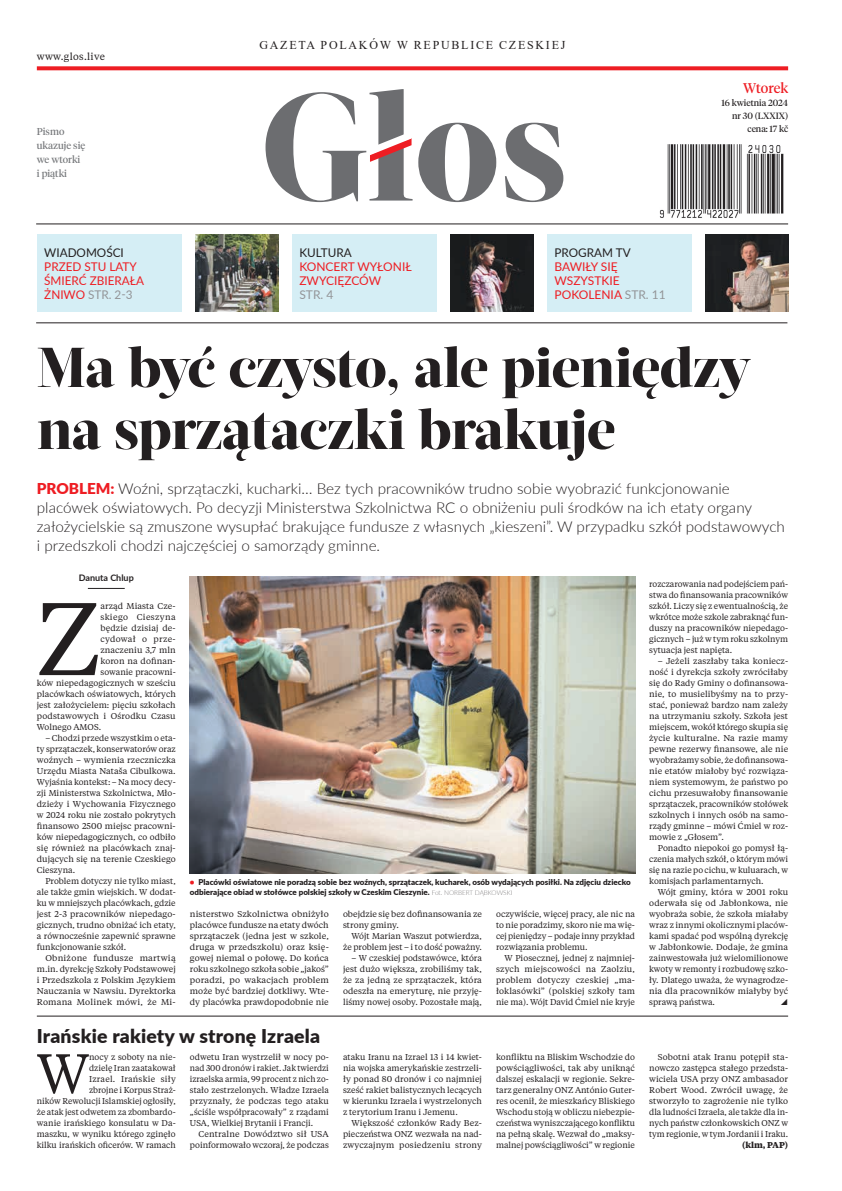
<style>
.page{position:relative;width:842px;height:1191px;background:#fff}
.page>*{position:absolute;margin:0;border:0;box-sizing:border-box;transform-origin:0 0}
.t1{font:102.5px "Tiempos Text";color:#231f20}
.t2{font:800 56px/62px "Acta Display";letter-spacing:-.01em;color:#231f20}
.t3{font:55.5px "Tiempos Text";color:#231f20}
.t4{font:900 19px "Lato";letter-spacing:.01em;color:#231f20}
.t5{font:300 15px/19px "Lato";color:#231f20}
.t6{font:14px "Tiempos Headline";letter-spacing:-.005em;color:#ee1d23}
.t7{font:12px/14px "Lato";color:#ee1d23}
.t8{font:12px "Times New Roman";letter-spacing:.145em;color:#231f20}
.t9{font:12px "Lato";color:#231f20}
.t10{font:12px "Lato";color:#939598}
.t11{font:10px/14px "Tiempos Headline";color:#76787b}
.t12{font:10px "Tiempos Text";letter-spacing:.03em;color:#231f20}
.t13{font:9px/13px "Tiempos Headline";color:#231f20;text-align:right}
.t14{font:700 9px "Lato";color:#231f20}
.t15{font:8.5px/11px "Tiempos Text";color:#231f20;text-align:justify}
.t16{font:8.5px/11px "Tiempos Text";color:#231f20;text-align:justify;scale:1.04 1}
.t17{font:8.5px "Tiempos Text";letter-spacing:.04em;color:#231f20}
.t18{font:8.5px "Tiempos Text";letter-spacing:.03em;color:#231f20}
.t19{font:700 8.5px "Tiempos Text";color:#231f20}
.t20{font:900 8px/9.6px "Lato";color:#231f20}
.s1{color:#939598}
.s2{font-weight:900;color:#ee1d23}
.s3{color:#ee1d23}
.s4{font-weight:100;font-size:6.5px}
</style>
<div class="page">
<hr style="left:37px;top:1016px;width:751px;height:1px;background:#231f20">
<svg style="left:266px;top:89px;width:297px;height:113px"></svg>
<hr style="left:36px;top:224px;width:752px;height:1px;background:#231f20">
<svg style="left:37px;top:66px;width:751px;height:4px;background:#ef2f34"></svg>
<img style="left:659px;top:144px;width:125px;height:74px">
<hr style="left:36px;top:323px;width:751px;height:1px;background:#231f20">
<div style="left:37px;top:235px;width:144px;height:77px;background:#d5eef5"></div>
<img style="left:451px;top:235px;width:82px;height:77px">
<img style="left:705px;top:235px;width:83px;height:77px">
<img style="left:196px;top:235px;width:82px;height:77px">
<div style="left:292px;top:235px;width:145px;height:77px;background:#d5eef5"></div>
<div style="left:547px;top:235px;width:145px;height:77px;background:#d5eef5"></div>
<hr style="left:88px;top:588px;width:37px;height:1px;background:#231f20">
<img style="left:190px;top:576px;width:445px;height:297px">
<p class="t12" style="left:37px;top:50px;width:70px">www.glos.live</p>
<p class="t11" style="left:37px;top:124px;width:50px">Pismo ukazuje się we wtorki i piątki</p>
<h3 class="t9" style="left:44px;top:244px;width:81px">WIADOMOŚCI</h3>
<h3 class="t7" style="left:44px;top:259px;width:101px">PRZED STU LATY<br>ŚMIERĆ ZBIERAŁA<br>ŻNIWO <span class="s1">STR. 2-3</span></h3>
<h3 class="t8" style="left:259px;top:36px;width:307px">GAZETA POLAKÓW W REPUBLICE CZESKIEJ</h3>
<h3 class="t9" style="left:299px;top:244px;width:54px">KULTURA</h3>
<h3 class="t7" style="left:299px;top:259px;width:114px">KONCERT WYŁONIŁ<br>ZWYCIĘZCÓW</h3>
<h3 class="t10" style="left:299px;top:286px;width:35px">STR. 4</h3>
<h3 class="t9" style="left:555px;top:244px;width:78px">PROGRAM TV</h3>
<h3 class="t7" style="left:555px;top:259px;width:113px">BAWIŁY SIĘ<br>WSZYSTKIE<br>POKOLENIA <span class="s1">STR. 11</span></h3>
<h3 class="t6" style="left:743px;top:78px;width:46px">Wtorek</h3>
<p class="t13" style="left:721px;top:95px;width:68px">16 kwietnia 2024 nr 30 (LXXIX) cena: 17 kč</p>
<h2 class="t2" style="left:37px;top:337px;width:716px">Ma być czysto, ale pieniędzy na sprzątaczki brakuje</h2>
<p class="t5" style="left:37px;top:478px;width:750px"><span class="s2">PROBLEM:</span> Woźni, sprzątaczki, kucharki… Bez tych pracowników trudno sobie wyobrazić funkcjonowanie placówek oświatowych. Po decyzji Ministerstwa Szkolnictwa RC o obniżeniu puli środków na ich etaty organy założycielskie są zmuszone wysupłać brakujące fundusze z własnych „kieszeni”. W przypadku szkół podstawowych i przedszkoli chodzi najczęściej o samorządy gminne.</p>
<p class="t14" style="left:79px;top:571px;width:56px">Danuta Chlup</p>
<h1 class="t1" style="left:37px;top:570px;width:65px">Z</h1>
<p class="t15" style="left:100px;top:600px;width:77px">arząd Miasta Cze-</p>
<p class="t15" style="left:649px;top:578px;width:140px">rozczarowania nad podejściem pań&shy;stwa do finansowania pracowników szkół. Liczy się z ewentualnością, że wkrótce może szkole zabraknąć fun&shy;duszy na pracowników niepedago&shy;gicznych – już w tym roku szkolnym sytuacja jest napięta.</p>
<p class="t15" style="left:649px;top:655px;width:140px;text-indent:9px">– Jeżeli zaszłaby taka koniecz&shy;ność i dyrekcja szkoły zwróciłaby się do Rady Gminy o dofinansowa&shy;nie, to musielibyśmy na to przy&shy;stać, ponieważ bardzo nam zależy na utrzymaniu szkoły. Szkoła jest miejscem, wokół którego skupia się życie kulturalne. Na razie mamy pewne rezerwy finansowe, ale nie wyobrażamy sobie, że dofinansowa&shy;nie etatów miałoby być rozwiąza&shy;niem systemowym, że państwo po cichu przesuwałoby finansowanie sprzątaczek, pracowników stołówek szkolnych i innych osób na samo&shy;rządy gminne – mówi Ćmiel w roz&shy;mowie z „Głosem”.</p>
<p class="t15" style="left:649px;top:842px;width:140px;text-indent:9px">Ponadto niepokoi go pomysł łą&shy;czenia małych szkół, o którym mówi się na razie po cichu, w kuluarach, w komisjach parlamentarnych.</p>
<p class="t15" style="left:649px;top:886px;width:140px;text-indent:9px">Wójt gminy, która w 2001 roku oderwała się od Jabłonkowa, nie wyobraża sobie, że szkoła miałaby wraz z innymi okolicznymi placów&shy;kami spadać pod wspólną dyrekcję w Jabłonkowie. Dodaje, że gmina zainwestowała już wielomilionowe kwoty w remonty i rozbudowę szko&shy;ły. Dlatego uważa, że wynagrodze&shy;nia dla pracowników miałyby być sprawą państwa.</p>
<p class="t17" style="left:100px;top:611px;width:77px">skiego Cieszyna</p>
<p class="t15" style="left:100px;top:622px;width:77px">będzie dzisiaj de-</p>
<p class="t18" style="left:100px;top:633px;width:77px">cydował o prze-</p>
<p class="t15" style="left:100px;top:644px;width:77px">znaczeniu 3,7 mln</p>
<p class="t15" style="left:100px;top:655px;width:77px">koron na dofinan-</p>
<p class="t15" style="left:100px;top:666px;width:77px">sowanie pracowni-</p>
<p class="t15" style="left:37px;top:677px;width:140px">ków niepedagogicznych w sześciu</p>
<p class="t15" style="left:37px;top:688px;width:140px">placówkach oświatowych, których</p>
<p class="t15" style="left:37px;top:699px;width:140px">jest założycielem: pięciu szkołach</p>
<p class="t15" style="left:37px;top:710px;width:140px">podstawowych i Ośrodku Czasu</p>
<p class="t15" style="left:37px;top:721px;width:66px">Wolnego AMOS.</p>
<p class="t15" style="left:37px;top:732px;width:140px;text-indent:9px">– Chodzi przede wszystkim o eta&shy;ty sprzątaczek, konserwatorów oraz woźnych – wymienia rzeczniczka Urzędu Miasta Nataša Cibulkowa.<br>Wyjaśnia kontekst: – Na mocy decy&shy;zji Ministerstwa Szkolnictwa, Mło&shy;dzieży i Wychowania Fizycznego w 2024 roku nie zostało pokrytych finansowo 2500 miejsc pracowni&shy;ków niepedagogicznych, co odbiło się również na placówkach znaj&shy;dujących się na terenie Czeskiego Cieszyna.</p>
<p class="t15" style="left:37px;top:875px;width:140px;text-indent:8px">Problem dotyczy nie tylko miast, ale także gmin wiejskich. W dodat&shy;ku w mniejszych placówkach, gdzie jest 2-3 pracowników niepedago&shy;gicznych, trudno obniżać ich etaty, a równocześnie zapewnić sprawne funkcjonowanie szkół.</p>
<p class="t16" style="left:37px;top:952px;width:135px;text-indent:9px">Obniżone fundusze martwią m.in. dyrekcję Szkoły Podstawowej i Przedszkola z Polskim Językiem Nauczania w Nawsiu. Dyrektorka Romana Molinek mówi, że Mi-</p>
<p class="t20" style="left:190px;top:877px;width:442px"><span class="s3">•</span> Placówki oświatowe nie poradzą sobie bez woźnych, sprzątaczek, kucharek, osób wydających posiłki. Na zdjęciu dziecko odbierające obiad w stołówce polskiej szkoły w Czeskim Cieszynie. <span class="s4">Fot. NORBERT DĄBKOWSKI</span></p>
<p class="t16" style="left:190px;top:908px;width:135px">nisterstwo Szkolnictwa obniżyło placówce fundusze na etaty dwóch sprzątaczek (jedna jest w szkole, druga w przedszkolu) oraz księ&shy;gowej niemal o połowę. Do końca roku szkolnego szkoła sobie „jakoś” poradzi, po wakacjach problem może być bardziej dotkliwy. Wte&shy;dy placówka prawdopodobnie nie</p>
<p class="t15" style="left:343px;top:908px;width:140px">obejdzie się bez dofinansowania ze strony gminy.</p>
<p class="t15" style="left:496px;top:908px;width:140px">oczywiście, więcej pracy, ale nic na to nie poradzimy, skoro nie ma wię&shy;cej pieniędzy – podaje inny przykład rozwiązania problemu.</p>
<p class="t15" style="left:496px;top:952px;width:140px;text-indent:9px">W Piosecznej, jednej z najmniej&shy;szych miejscowości na Zaolziu, problem dotyczy czeskiej „ma&shy;łoklasówki” (polskiej szkoły tam nie ma). Wójt David Ćmiel nie kryje</p>
<p class="t15" style="left:343px;top:930px;width:140px;text-align:right">Wójt Marian Waszut potwierdza, że problem jest – i to dość poważny.</p>
<p class="t15" style="left:343px;top:952px;width:140px;text-indent:9px">– W czeskiej podstawówce, która jest dużo większa, zrobiliśmy tak, że za jedną ze sprzątaczek, która odeszła na emeryturę, nie przyję&shy;liśmy nowej osoby. Pozostałe mają,</p>
<h3 class="t4" style="left:37px;top:1021px;width:285px">Irańskie rakiety w stronę Izraela</h3>
<h3 class="t3" style="left:37px;top:1036px;width:54px">W</h3>
<p class="t15" style="left:37px;top:1051px;width:140px;text-align:right">nocy z soboty na nie-<br>dzielę Iran zaatakował<br>Izrael. Irańskie siły<br>zbrojne i Korpus Straż-<br>ników Rewolucji Islamskiej ogłosiły, że atak jest odwetem za zbombardo&shy;wanie irańskiego konsulatu w Da&shy;maszku, w wyniku którego zginęło kilku irańskich oficerów. W ramach</p>
<p class="t15" style="left:190px;top:1051px;width:140px">odwetu Iran wystrzelił w nocy po&shy;nad 300 dronów i rakiet. Jak twierdzi izraelska armia, 99 procent z nich zo&shy;stało zestrzelonych. Władze Izraela przyznały, że podczas tego ataku „ściśle współpracowały” z rządami USA, Wielkiej Brytanii i Francji.</p>
<p class="t15" style="left:190px;top:1128px;width:140px;text-align:right">Centralne Dowództwo sił USA poinformowało wczoraj, że podczas</p>
<p class="t15" style="left:343px;top:1051px;width:140px">ataku Iranu na Izrael 13 i 14 kwiet&shy;nia wojska amerykańskie zestrzeli&shy;ły ponad 80 dronów i co najmniej sześć rakiet balistycznych lecących w kierunku Izraela i wystrzelonych z terytorium Iranu i Jemenu.</p>
<p class="t15" style="left:343px;top:1117px;width:140px;text-indent:9px">Większość członków Rady Bez&shy;pieczeństwa ONZ wezwała na nad&shy;zwyczajnym posiedzeniu strony</p>
<p class="t15" style="left:496px;top:1051px;width:140px">konfliktu na Bliskim Wschodzie do powściągliwości, tak aby uniknąć dalszej eskalacji w regionie. Sekre&shy;tarz generalny ONZ António Guter&shy;res ocenił, że mieszkańcy Bliskiego Wschodu stoją w obliczu niebezpie&shy;czeństwa wyniszczającego konfliktu na pełną skalę. Wezwał do „maksy&shy;malnej powściągliwości” w regionie</p>
<p class="t15" style="left:649px;top:1051px;width:140px;text-indent:9px">Sobotni atak Iranu potępił sta&shy;nowczo zastępca stałego przedsta&shy;wiciela USA przy ONZ ambasador Robert Wood. Zwrócił uwagę, że stworzyło to zagrożenie nie tylko dla ludności Izraela, ale także dla in&shy;nych państw członkowskich ONZ w tym regionie, w tym Jordanii i Iraku.</p>
<p class="t19" style="left:742px;top:1139px;width:47px">(klm, PAP)</p>
</div>
